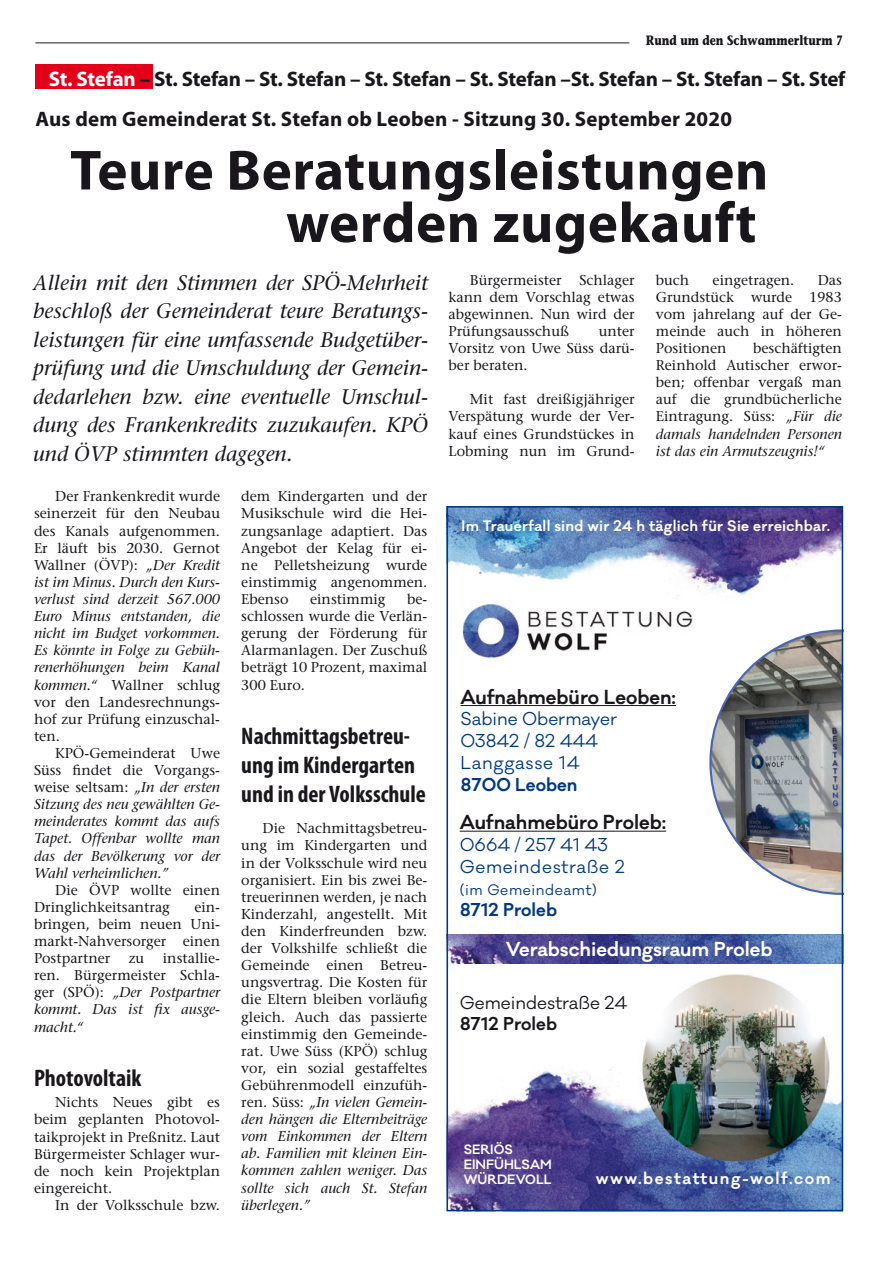
<style>
.page{position:relative;width:893px;height:1263px;background:#fff}
.page>*{position:absolute;margin:0;border:0;box-sizing:border-box;transform-origin:0 0}
.t1{font:700 57px/52.5px "Myriad Pro";letter-spacing:.01em;color:#1a171c;text-align:right}
.t2{font:700 condensed 24px/28.8px "Myriad Pro";color:#1a171c}
.t3{font:italic 21px/28.5px "Stone Serif";color:#1a171c;text-align:justify}
.t4{font:700 21px "Myriad Pro";letter-spacing:-.01em;color:#1a171c}
.t5{font:700 21px "Myriad Pro";letter-spacing:.01em;color:#1a171c}
.t6{font:600 18.6px "Galano Classic";color:#1a171c}
.t7{font:600 18.6px "Galano Classic";color:#fff}
.t8{font:17.1px/21.8px "Galano Classic";color:#003883}
.t9{font:17.1px/21.8px "Galano Classic";letter-spacing:.04em;color:#003883}
.t10{font:600 17.1px "Galano Classic";color:#003883}
.t11{font:17.1px "Galano Classic";color:#1a171c}
.t12{font:600 17.1px "Galano Classic";color:#1a171c}
.t13{font:600 15.6px "Galano Classic";letter-spacing:.1em;color:#fff}
.t14{font:14.25px/17.1px "Stone Serif";color:#1a171c;text-align:justify}
.t15{font:italic 14.25px/17.1px "Stone Serif";color:#1a171c;text-align:justify}
.t16{font:600 13.95px "Galano Classic";letter-spacing:.02em;color:#fff}
.t17{font:13.95px "Galano Classic";letter-spacing:.04em;color:#003883}
.t18{font:700 13.5px "Stone Informal";color:#1a171c;scale:.8 1}
.t19{font:600 12.45px/15px "Galano Classic";color:#fff}
.s1{color:#fff}
.s2{font-style:italic}
.s3{font-style:normal}
</style>
<div class="page">
<hr style="left:35px;top:43px;width:594px;height:1px;background:#1a171c">
<img style="left:449px;top:1067px;width:391px;height:141px">
<img style="left:449px;top:509px;width:391px;height:87px">
<img style="left:462px;top:603px;width:231px;height:55px">
<hr style="left:460px;top:705px;width:216px;height:1px;background:#1a171c">
<hr style="left:460px;top:831px;width:206px;height:1px;background:#1a171c">
<img style="left:639px;top:974px;width:193px;height:191px">
<img style="left:449px;top:934px;width:391px;height:30px">
<img style="left:709px;top:629px;width:131px;height:266px">
<div style="left:446px;top:506px;width:397px;height:705px;border:2px solid #00397f"></div>
<div style="left:35px;top:64px;width:118px;height:25px;background:#e2001a"></div>
<p class="t18" style="left:646px;top:31px;width:248px">Rund um den Schwammerlturm 7</p>
<h3 class="t4" style="left:49px;top:65px;width:798px"><span class="s1">St. Stefan</span> – St. Stefan – St. Stefan – St. Stefan – St. Stefan –St. Stefan – St. Stefan – St. Stef</h3>
<h3 class="t5" style="left:35px;top:106px;width:698px">Aus dem Gemeinderat St. Stefan ob Leoben - Sitzung 30. September 2020</h3>
<h1 class="t1" style="left:70px;top:142px;width:700px">Teure Beratungsleistungen werden zugekauft</h1>
<p class="t3" style="left:33px;top:268px;width:396px">Allein mit den Stimmen der SPÖ-Mehrheit beschloß der Gemeinderat teure Beratungs&shy;leistungen für eine umfassende Budgetüber&shy;prüfung und die Umschuldung der Gemein&shy;dedarlehen bzw. eine eventuelle Umschul&shy;dung des Frankenkredits zuzukaufen. KPÖ und ÖVP stimmten dagegen.</p>
<p class="t14" style="left:241px;top:488px;width:188px">dem Kindergarten und der Musikschule wird die Hei&shy;zungsanlage adaptiert. Das Angebot der Kelag für ei&shy;ne Pelletsheizung wurde einstimmig angenommen.<br>Ebenso</p>
<p class="t14" style="left:656px;top:271px;width:35px">buch</p>
<p class="t14" style="left:713px;top:271px;width:83px">eingetragen.</p>
<p class="t14" style="left:449px;top:271px;width:188px;text-indent:21px">Bürgermeister Schlager kann dem Vorschlag etwas abgewinnen. Nun wird der Prüfungsausschuß</p>
<p class="t14" style="left:656px;top:271px;width:188px;text-indent:162px">Das Grundstück wurde 1983 vom jahrelang auf der Ge&shy;meinde auch in höheren Positionen</p>
<p class="t14" style="left:449px;top:322px;width:188px;text-indent:150px">unter Vorsitz von Uwe Süss darü&shy;ber beraten.</p>
<p class="t14" style="left:449px;top:391px;width:188px;text-indent:21px">Mit fast dreißigjähriger Verspätung wurde der Ver&shy;kauf eines Grundstückes in Lobming nun im Grund-</p>
<p class="t14" style="left:656px;top:339px;width:188px;text-indent:97px">beschäftigten Reinhold Autischer erwor&shy;ben; offenbar vergaß man auf die grundbücherliche Eintragung. Süss: <span class="s2">„Für die damals handelnden Personen ist das ein Armutszeugnis!“</span></p>
<p class="t14" style="left:34px;top:488px;width:188px;text-indent:21px">Der Frankenkredit wurde seinerzeit für den Neubau des Kanals aufgenommen.<br>Er läuft bis 2030. Gernot Wallner (ÖVP): <span class="s2">„Der Kredit ist im Minus. Durch den Kurs&shy;verlust sind derzeit 567.000<br>Euro Minus entstanden, die nicht im Budget vorkommen.<br>Es könnte in Folge zu Gebüh&shy;renerhöhungen beim Kanal kommen.“</span> Wallner schlug vor den Landesrechnungs&shy;hof zur Prüfung einzuschal&shy;ten.</p>
<p class="t15" style="left:34px;top:744px;width:188px;text-indent:21px"><span class="s3">KPÖ-Gemeinderat Uwe Süss findet die Vorgangs&shy;weise seltsam:</span> „In der ersten Sitzung des neu gewählten Ge&shy;meinderates kommt das aufs Tapet. Offenbar wollte man das der Bevölkerung vor der Wahl verheimlichen.”</p>
<p class="t14" style="left:34px;top:881px;width:188px;text-indent:21px">Die ÖVP wollte einen<br>Dringlichkeitsantrag</p>
<p class="t16" style="left:462px;top:516px;width:370px">Im Trauerfall sind wir 24 h täglich für Sie erreichbar.</p>
<p class="t14" style="left:241px;top:590px;width:188px;text-indent:166px">be&shy;schlossen wurde die Verlän&shy;gerung der Förderung für Alarmanlagen. Der Zuschuß beträgt 10 Prozent, maximal 300 Euro.</p>
<h2 class="t2" style="left:241px;top:721px;width:186px">Nachmittagsbetreu&shy;ung im Kindergarten und in der Volksschule</h2>
<p class="t14" style="left:241px;top:820px;width:188px;text-indent:21px">Die Nachmittagsbetreu&shy;ung im Kindergarten und in der Volksschule wird neu organisiert. Ein bis zwei Be&shy;treuerinnen werden, je nach Kinderzahl, angestellt. Mit den Kinderfreunden bzw. der Volkshilfe schließt die Gemeinde einen Betreu&shy;ungsvertrag. Die Kosten für die Eltern bleiben vorläufig gleich. Auch das passierte einstimmig den Gemeinde&shy;rat. Uwe Süss (KPÖ) schlug vor, ein sozial gestaffeltes Gebührenmodell einzufüh&shy;ren. Süss: <span class="s2">„In vielen Gemein&shy;den hängen die Elternbeiträge vom Einkommen der Eltern ab. Familien mit kleinen Ein&shy;kommen zahlen weniger. Das sollte sich auch St. Stefan überlegen.”</span></p>
<p class="t14" style="left:310px;top:590px;width:77px">einstimmig</p>
<h3 class="t6" style="left:460px;top:684px;width:217px">Aufnahmebüro Leoben:</h3>
<p class="t8" style="left:460px;top:708px;width:158px">Sabine Obermayer<br>03842 / 82 444<br>Langgasse 14</p>
<p class="t10" style="left:460px;top:773px;width:118px">8700 Leoben</p>
<h3 class="t6" style="left:460px;top:810px;width:208px">Aufnahmebüro Proleb:</h3>
<p class="t9" style="left:460px;top:834px;width:167px">0664 / 257 41 43<br>Gemeindestraße 2</p>
<p class="t17" style="left:460px;top:880px;width:139px">(im Gemeindeamt)</p>
<p class="t10" style="left:460px;top:899px;width:99px">8712 Proleb</p>
<p class="t14" style="left:34px;top:898px;width:188px;text-indent:160px">ein&shy;bringen, beim neuen Uni&shy;markt-Nahversorger einen Postpartner</p>
<h3 class="t7" style="left:506px;top:936px;width:268px">Verabschiedungsraum Proleb</h3>
<p class="t15" style="left:34px;top:950px;width:188px;text-indent:129px"><span class="s3">installie&shy;ren. Bürgermeister Schla&shy;ger (SPÖ):</span> „Der Postpartner kommt. Das ist fix ausge&shy;macht.“</p>
<h2 class="t2" style="left:34px;top:1063px;width:109px">Photovoltaik</h2>
<p class="t14" style="left:34px;top:1094px;width:188px;text-indent:21px">Nichts Neues gibt es beim geplanten Photovol&shy;taikprojekt in Preßnitz. Laut Bürgermeister Schlager wur&shy;de noch kein Projektplan eingereicht.</p>
<p class="t14" style="left:55px;top:1196px;width:166px">In der Volksschule bzw.</p>
<p class="t14" style="left:129px;top:949px;width:17px">zu</p>
<p class="t11" style="left:460px;top:992px;width:169px">Gemeindestraße 24</p>
<p class="t12" style="left:460px;top:1012px;width:99px">8712 Proleb</p>
<p class="t19" style="left:464px;top:1142px;width:90px">SERIÖS<br>EINFÜHLSAM<br>WÜRDEVOLL</p>
<p class="t13" style="left:596px;top:1168px;width:236px">www.bestattung-wolf.com</p>
</div>
